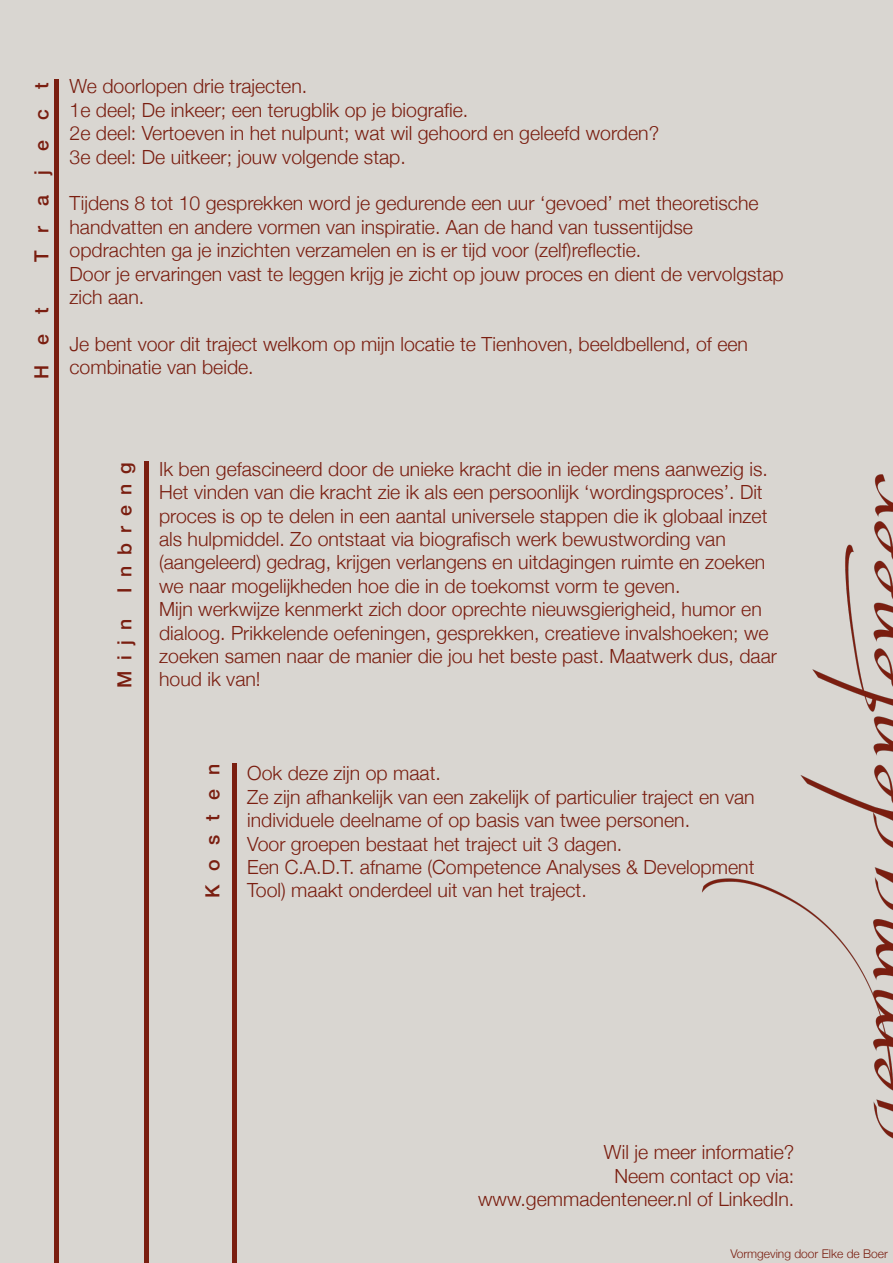
<style>
.page{position:relative;width:893px;height:1263px;background:#d9d6d1}
.page>*{position:absolute;margin:0;border:0;box-sizing:border-box;transform-origin:0 0}
.t1{font:300 19.5px/23.4px "Helvetica Neue";color:#7a1e10}
.t2{font:500 19.5px "Helvetica Neue";letter-spacing:.72em;color:#7a1e10}
.t3{font:500 19.5px "Helvetica Neue";letter-spacing:.53em;color:#7a1e10}
.t4{font:300 12px "Helvetica Neue";color:#7a1e10}
</style>
<div class="page">
<div style="left:578px;top:475px;width:315px;height:788px;background:#d9d6d1"></div>
<div style="left:232px;top:763px;width:5px;height:500px;background:#7a1e10"></div>
<hr style="left:144px;top:461px;width:4px;height:802px;background:#7a1e10">
<div style="left:54px;top:79px;width:5px;height:1184px;background:#7a1e10"></div>
<p class="t2" style="left:26px;top:262px;width:181px;rotate:-90deg">Traject</p>
<p class="t2" style="left:26px;top:379px;width:73px;rotate:-90deg">Het</p>
<p class="t1" style="left:70px;top:73px;width:239px">We doorlopen drie trajecten.</p>
<p class="t1" style="left:70px;top:97px;width:400px">1e deel; De inkeer; een terugblik op je biografie.</p>
<p class="t1" style="left:70px;top:120px;width:591px">2e deel: Vertoeven in het nulpunt; wat wil gehoord en geleefd worden?</p>
<p class="t1" style="left:70px;top:144px;width:338px">3e deel: De uitkeer; jouw volgende stap.</p>
<p class="t1" style="left:70px;top:190px;width:691px">Tijdens 8 tot 10 gesprekken word je gedurende een uur ‘gevoed’ met theoretische handvatten en andere vormen van inspiratie. Aan de hand van tussentijdse</p>
<p class="t1" style="left:70px;top:237px;width:573px">opdrachten ga je inzichten verzamelen en is er tijd voor (zelf)reflectie.</p>
<p class="t1" style="left:70px;top:261px;width:716px">Door je ervaringen vast te leggen krijg je zicht op jouw proces en dient de vervolgstap zich aan.</p>
<p class="t1" style="left:70px;top:331px;width:680px">Je bent voor dit traject welkom op mijn locatie te Tienhoven, beeldbellend, of een combinatie van beide.</p>
<p class="t3" style="left:109px;top:593px;width:132px;rotate:-90deg">Inbreng</p>
<p class="t2" style="left:109px;top:688px;width:70px;rotate:-90deg">Mijn</p>
<p class="t1" style="left:159px;top:456px;width:610px">Ik ben gefascineerd door de unieke kracht die in ieder mens aanwezig is.<br>Het vinden van die kracht zie ik als een persoonlijk ‘wordingsproces’. Dit proces is op te delen in een aantal universele stappen die ik globaal inzet als hulpmiddel. Zo ontstaat via biografisch werk bewustwording van</p>
<p class="t1" style="left:159px;top:549px;width:608px">(aangeleerd) gedrag, krijgen verlangens en uitdagingen ruimte en zoeken we naar mogelijkheden hoe die in de toekomst vorm te geven.</p>
<p class="t1" style="left:159px;top:596px;width:619px">Mijn werkwijze kenmerkt zich door oprechte nieuwsgierigheid, humor en dialoog. Prikkelende oefeningen, gesprekken, creatieve invalshoeken; we zoeken samen naar de manier die jou het beste past. Maatwerk dus, daar</p>
<p class="t1" style="left:159px;top:666px;width:103px">houd ik van!</p>
<p class="t2" style="left:197px;top:898px;width:135px;rotate:-90deg">Kosten</p>
<p class="t1" style="left:247px;top:760px;width:195px">Ook deze zijn op maat.</p>
<p class="t1" style="left:247px;top:784px;width:509px">Ze zijn afhankelijk van een zakelijk of particulier traject en van individuele deelname of op basis van twee personen.</p>
<p class="t1" style="left:247px;top:830px;width:377px">Voor groepen bestaat het traject uit 3 dagen.</p>
<p class="t1" style="left:247px;top:854px;width:509px">Een C.A.D.T. afname (Competence Analyses &amp; Development<br>Tool) maakt onderdeel uit van het traject.</p>
<p class="t1" style="left:604px;top:1139px;width:192px">Wil je meer informatie?</p>
<p class="t1" style="left:614px;top:1163px;width:181px">Neem contact op via:</p>
<p class="t1" style="left:478px;top:1186px;width:318px">www.gemmadenteneer.nl of LinkedIn.</p>
<p class="t4" style="left:730px;top:1243px;width:159px">Vormgeving door Elke de Boer</p>
</div>
